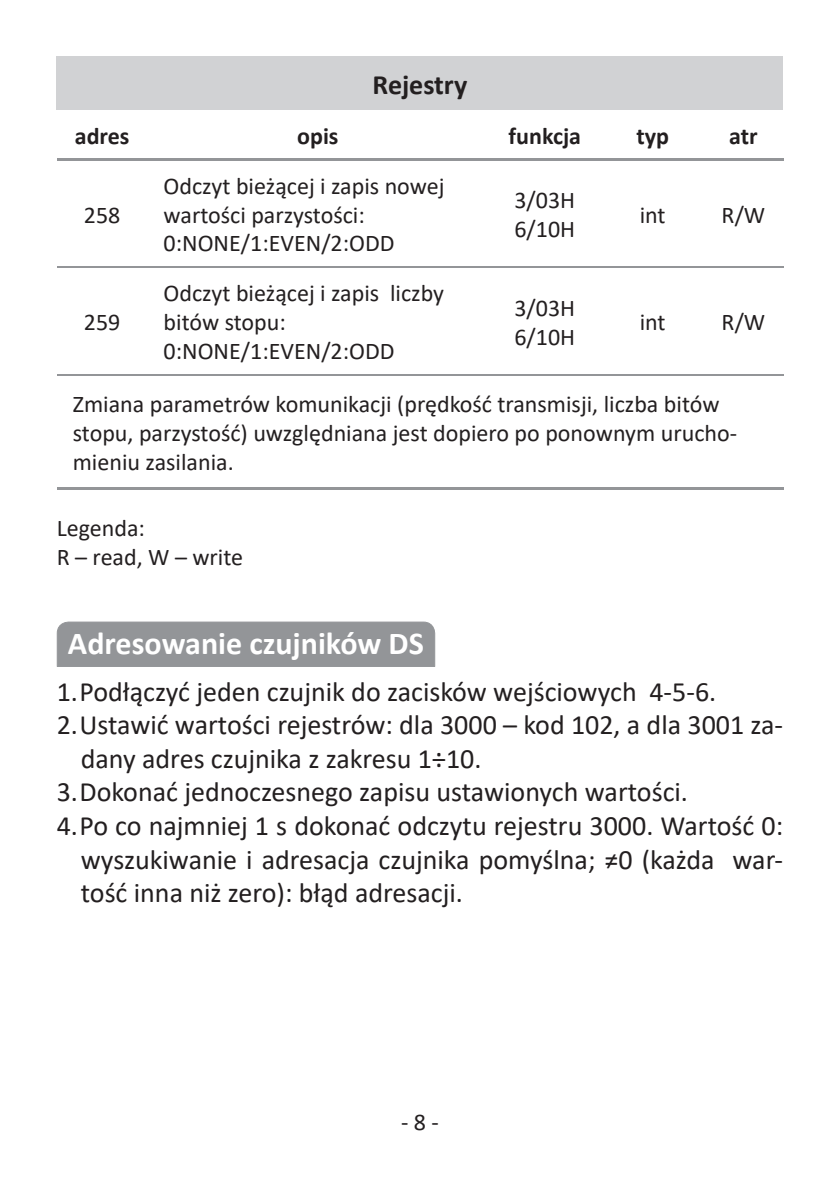
<style>
.page{position:relative;width:840px;height:1191px;background:#fff}
.page>*{position:absolute;margin:0;border:0;box-sizing:border-box;transform-origin:0 0}
.t1{font:700 32px "Calibri";color:#fff}
.t2{font:28px/33.6px "Calibri";color:#231f20}
.t3{font:700 28px "Calibri";color:#231f20}
.t4{font:24px/28.8px "Calibri";color:#231f20}
.t5{font:700 24px "Calibri";color:#231f20}
</style>
<div class="page">
<div style="left:57px;top:57px;width:725px;height:53px;background:#d1d2d4"></div>
<hr style="left:601px;top:159px;width:102px;height:2px;background:#939598">
<hr style="left:703px;top:159px;width:79px;height:2px;background:#939598">
<hr style="left:488px;top:159px;width:113px;height:2px;background:#939598">
<hr style="left:57px;top:159px;width:90px;height:2px;background:#939598">
<hr style="left:57px;top:266px;width:90px;height:2px;background:#939598">
<hr style="left:488px;top:266px;width:113px;height:2px;background:#939598">
<hr style="left:601px;top:266px;width:102px;height:2px;background:#939598">
<hr style="left:703px;top:266px;width:79px;height:2px;background:#939598">
<hr style="left:57px;top:374px;width:90px;height:2px;background:#939598">
<hr style="left:488px;top:374px;width:113px;height:2px;background:#939598">
<hr style="left:601px;top:374px;width:102px;height:2px;background:#939598">
<hr style="left:703px;top:374px;width:79px;height:2px;background:#939598">
<hr style="left:57px;top:487px;width:90px;height:2px;background:#939598">
<hr style="left:147px;top:487px;width:341px;height:2px;background:#939598">
<hr style="left:488px;top:487px;width:113px;height:2px;background:#939598">
<hr style="left:601px;top:487px;width:102px;height:2px;background:#939598">
<hr style="left:703px;top:487px;width:79px;height:2px;background:#939598">
<hr style="left:147px;top:266px;width:341px;height:2px;background:#939598">
<hr style="left:147px;top:374px;width:341px;height:2px;background:#939598">
<hr style="left:147px;top:159px;width:341px;height:2px;background:#939598">
<div style="left:57px;top:621px;width:378px;height:46px;background:#939598"></div>
<p class="t3" style="left:372px;top:65px;width:96px">Rejestry</p>
<p class="t5" style="left:75px;top:119px;width:56px">adres</p>
<p class="t5" style="left:297px;top:119px;width:43px">opis</p>
<p class="t5" style="left:508px;top:119px;width:74px">funkcja</p>
<p class="t5" style="left:636px;top:119px;width:34px">typ</p>
<p class="t5" style="left:728px;top:119px;width:30px">atr</p>
<p class="t4" style="left:84px;top:200px;width:38px">258</p>
<p class="t4" style="left:84px;top:307px;width:38px">259</p>
<p class="t4" style="left:163px;top:171px;width:282px">Odczyt bieżącej i zapis nowej wartości parzystości:<br>0:NONE/1:EVEN/2:ODD</p>
<p class="t4" style="left:163px;top:278px;width:282px">Odczyt bieżącej i zapis liczby bitów stopu:<br>0:NONE/1:EVEN/2:ODD</p>
<p class="t4" style="left:514px;top:185px;width:62px">3/03H<br>6/10H</p>
<p class="t4" style="left:514px;top:293px;width:62px">3/03H<br>6/10H</p>
<p class="t4" style="left:639px;top:200px;width:27px">int</p>
<p class="t4" style="left:721px;top:200px;width:45px">R/W</p>
<p class="t4" style="left:639px;top:307px;width:27px">int</p>
<p class="t4" style="left:721px;top:307px;width:45px">R/W</p>
<p class="t4" style="left:73px;top:389px;width:665px">Zmiana parametrów komunikacji (prędkość transmisji, liczba bitów stopu, parzystość) uwzględniana jest dopiero po ponownym urucho&shy;mieniu zasilania.</p>
<p class="t4" style="left:57px;top:513px;width:188px">Legenda:<br>R – read, W – write</p>
<p class="t1" style="left:68px;top:621px;width:357px">Adresowanie czujników DS</p>
<p class="t2" style="left:57px;top:674px;width:660px">1. Podłączyć jeden czujnik do zacisków wejściowych 4-5-6.</p>
<p class="t2" style="left:81px;top:707px;width:703px;text-indent:-24px">2. Ustawić wartości rejestrów: dla 3000 – kod 102, a dla 3001 za&shy;dany adres czujnika z zakresu 1÷10.</p>
<p class="t2" style="left:57px;top:774px;width:632px">3. Dokonać jednoczesnego zapisu ustawionych wartości.</p>
<p class="t2" style="left:81px;top:808px;width:703px;text-align:justify;text-indent:-24px">4. Po co najmniej 1 s dokonać odczytu rejestru 3000. Wartość 0: wyszukiwanie i adresacja czujnika pomyślna; ≠0 (każda war&shy;tość inna niż zero): błąd adresacji.</p>
<p class="t4" style="left:401px;top:1106px;width:39px">- 8 -</p>
</div>
